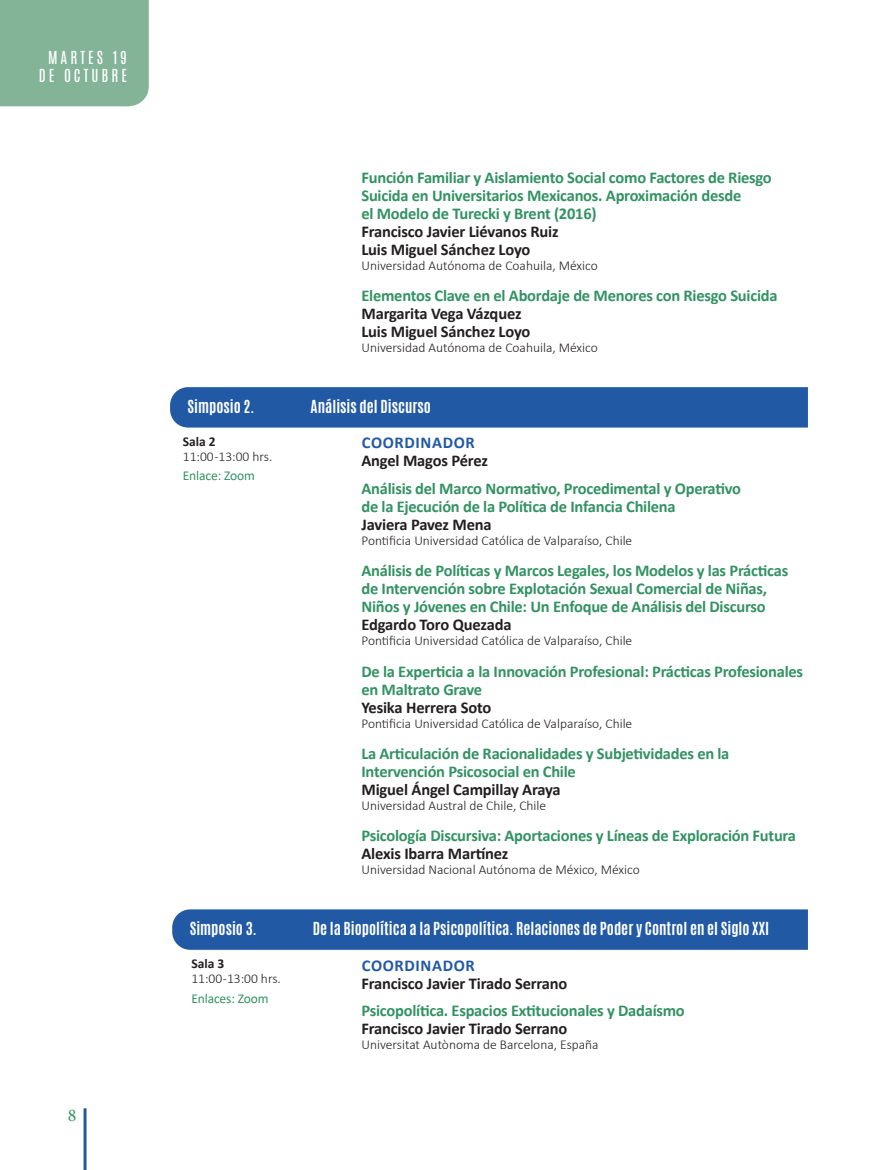
<style>
.page{position:relative;width:893px;height:1170px;background:#fff}
.page>*{position:absolute;margin:0;border:0;box-sizing:border-box;transform-origin:0 0}
.t1{font:18px "Minion Pro";color:#339263}
.titulo_pinencia_verd{font:700 16.5px/18px "Calibri";letter-spacing:-.015em;color:#339263}
.ponentes_nombres{font:700 16.5px "Calibri";letter-spacing:-.01em;color:#231f20}
.COORDINADOR_PRESENTA{font:700 16.5px "Calibri";letter-spacing:.04em;color:#2159a4}
.titulo_propuesta_2{font:700 15px "Antonio";color:#fff}
.t2{font:15px/18px "Antonio";letter-spacing:.2em;color:#fff;text-align:right}
.dependencia{font:300 13.5px "Calibri";color:#231f20}
.zoom{font:13.5px "Calibri";letter-spacing:-.015em;color:#339263}
.SALA{font:700 13.5px "Calibri";color:#231f20}
</style>
<div class="page">
<hr style="left:84px;top:1108px;width:3px;height:61px;background:#2159a4">
<div style="left:0;top:0;width:149px;height:107px;background:#83b497"></div>
<div style="left:170px;top:387px;width:638px;height:40px;background:#2159a4"></div>
<div style="left:172px;top:909px;width:636px;height:40px;background:#2159a4"></div>
<p class="t2" style="left:39px;top:49px;width:90px">MARTES 19<br>DE OCTUBRE</p>
<p class="t1" style="left:68px;top:1103px;width:10px">8</p>
<p class="titulo_pinencia_verd" style="left:361px;top:168px;width:412px">Función Familiar y Aislamiento Social como Factores de Riesgo<br>Suicida en Universitarios Mexicanos. Aproximación desde<br>el Modelo de Turecki y Brent (2016)</p>
<p class="ponentes_nombres" style="left:361px;top:219px;width:199px">Francisco Javier Liévanos Ruiz</p>
<p class="ponentes_nombres" style="left:361px;top:237px;width:170px">Luis Miguel Sánchez Loyo</p>
<p class="dependencia" style="left:361px;top:257px;width:238px">Universidad Autónoma de Coahuila, México</p>
<p class="titulo_pinencia_verd" style="left:361px;top:286px;width:418px">Elementos Clave en el Abordaje de Menores con Riesgo Suicida</p>
<p class="ponentes_nombres" style="left:361px;top:302px;width:162px">Margarita Vega Vázquez</p>
<p class="ponentes_nombres" style="left:361px;top:320px;width:170px">Luis Miguel Sánchez Loyo</p>
<p class="dependencia" style="left:361px;top:339px;width:238px">Universidad Autónoma de Coahuila, México</p>
<p class="titulo_propuesta_2" style="left:188px;top:395px;width:68px">Simposio 2.</p>
<p class="titulo_propuesta_2" style="left:311px;top:395px;width:122px">Análisis del Discurso</p>
<p class="SALA" style="left:183px;top:432px;width:34px">Sala 2</p>
<p class="dependencia" style="left:183px;top:448px;width:91px">11:00 -13:00 hrs.</p>
<p class="zoom" style="left:183px;top:466px;width:73px">Enlace: Zoom</p>
<p class="COORDINADOR_PRESENTA" style="left:362px;top:431px;width:115px">COORDINADOR</p>
<p class="ponentes_nombres" style="left:361px;top:449px;width:128px">Angel Magos Pérez</p>
<p class="titulo_pinencia_verd" style="left:361px;top:479px;width:381px">Análisis del Marco Normativo, Procedimental y Operativo de la Ejecución de la Política de Infancia Chilena</p>
<p class="ponentes_nombres" style="left:361px;top:512px;width:132px">Javiera Pavez Mena</p>
<p class="dependencia" style="left:361px;top:531px;width:272px">Pontificia Universidad Católica de Valparaíso, Chile</p>
<p class="titulo_pinencia_verd" style="left:361px;top:561px;width:428px">Análisis de Políticas y Marcos Legales, los Modelos y las Prácticas de Intervención sobre Explotación Sexual Comercial de Niñas,<br>Niños y Jóvenes en Chile: Un Enfoque de Análisis del Discurso</p>
<p class="ponentes_nombres" style="left:361px;top:613px;width:152px">Edgardo Toro Quezada</p>
<p class="dependencia" style="left:361px;top:632px;width:272px">Pontificia Universidad Católica de Valparaíso, Chile</p>
<p class="titulo_pinencia_verd" style="left:361px;top:661px;width:443px">De la Experticia a la Innovación Profesional: Prácticas Profesionales en Maltrato Grave</p>
<p class="ponentes_nombres" style="left:361px;top:695px;width:131px">Yesika Herrera Soto</p>
<p class="dependencia" style="left:361px;top:714px;width:272px">Pontificia Universidad Católica de Valparaíso, Chile</p>
<p class="titulo_pinencia_verd" style="left:361px;top:744px;width:369px">La Articulación de Racionalidades y Subjetividades en la<br>Intervención Psicosocial en Chile</p>
<p class="ponentes_nombres" style="left:361px;top:777px;width:201px">Miguel Ángel Campillay Araya</p>
<p class="dependencia" style="left:361px;top:797px;width:186px">Universidad Austral de Chile, Chile</p>
<p class="titulo_pinencia_verd" style="left:361px;top:826px;width:436px">Psicología Discursiva: Aportaciones y Líneas de Exploración Futura</p>
<p class="ponentes_nombres" style="left:361px;top:842px;width:149px">Alexis Ibarra Martínez</p>
<p class="dependencia" style="left:361px;top:861px;width:280px">Universidad Nacional Autónoma de México, México</p>
<p class="titulo_propuesta_2" style="left:190px;top:917px;width:68px">Simposio 3.</p>
<p class="titulo_propuesta_2" style="left:313px;top:917px;width:458px">De la Biopolítica a la Psicopolítica. Relaciones de Poder y Control en el Siglo XXI</p>
<p class="SALA" style="left:191px;top:954px;width:34px">Sala 3</p>
<p class="dependencia" style="left:191px;top:970px;width:91px">11:00 -13:00 hrs.</p>
<p class="zoom" style="left:191px;top:988px;width:79px">Enlaces: Zoom</p>
<p class="COORDINADOR_PRESENTA" style="left:362px;top:953px;width:115px">COORDINADOR</p>
<p class="ponentes_nombres" style="left:361px;top:971px;width:207px">Francisco Javier Tirado Serrano</p>
<p class="titulo_pinencia_verd" style="left:361px;top:1001px;width:325px">Psicopolítica. Espacios Extitucionales y Dadaísmo</p>
<p class="ponentes_nombres" style="left:361px;top:1016px;width:207px">Francisco Javier Tirado Serrano</p>
<p class="dependencia" style="left:361px;top:1035px;width:239px">Universitat Autònoma de Barcelona, España</p>
</div>
